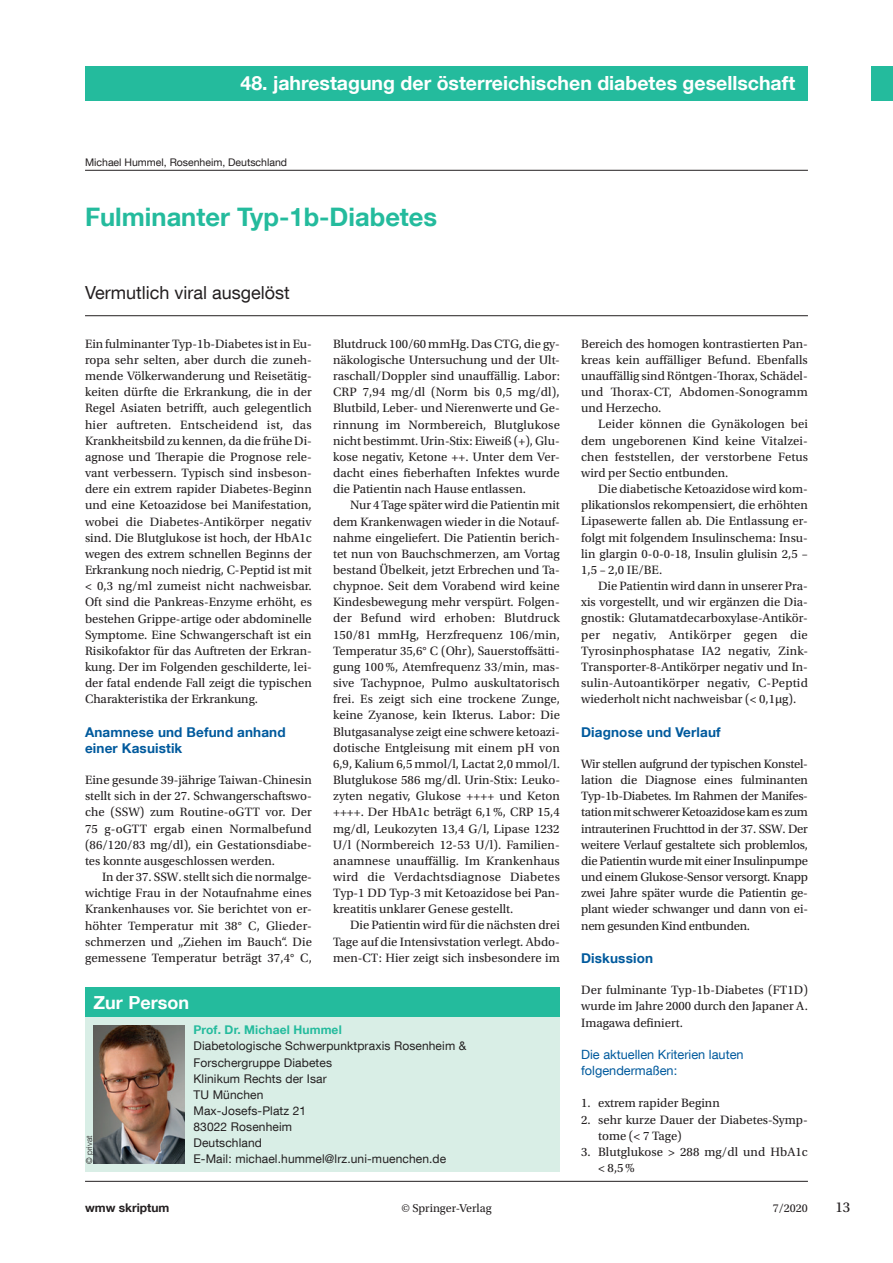
<style>
.page{position:relative;width:893px;height:1263px;background:#fff}
.page>*{position:absolute;margin:0;border:0;box-sizing:border-box;transform-origin:0 0}
.t1{font:700 25.5px "Helvetica Neue LT Com";color:#24bb9d}
.t2{font:700 19.5px "Helvetica Neue LT Com";color:#fff}
.t3{font:18px "Helvetica Neue LT Com";color:#231f20}
.t4{font:700 18px "Helvetica Neue LT Com";color:#fff}
.t5{font:15px "Utopia Std";color:#231f20}
.t6{font:700 13.5px/16.2px "Helvetica Neue LT Com";letter-spacing:.01em;color:#015a9d}
.t7{font:12.75px/16.2px "Utopia Std";color:#231f20;text-align:justify}
.t8{font:12.75px/16.2px "Helvetica Neue LT Com";color:#015a9d}
.t9{font:12px/16.2px "Helvetica Neue LT Com";letter-spacing:.01em;color:#231f20}
.t10{font:12px "Utopia Std";color:#231f20}
.t11{font:700 12px "Helvetica Neue LT Com";letter-spacing:.01em;color:#24bb9d}
.t12{font:700 12px "Helvetica Neue LT Com";color:#231f20}
.t13{font:10.5px "Helvetica Neue LT Com";color:#231f20}
.t14{font:300 8.25px "Helvetica Neue LT Com";color:#231f20}
</style>
<div class="page">
<div style="left:872px;top:66px;width:21px;height:34px;background:#24bb9d"></div>
<div style="left:85px;top:66px;width:723px;height:34px;background:#24bb9d"></div>
<hr style="left:85px;top:170px;width:723px;height:1px;background:#231f20">
<hr style="left:85px;top:1181px;width:723px;height:1px;background:#231f20">
<hr style="left:85px;top:315px;width:723px;height:1px;background:#231f20">
<div style="left:85px;top:987px;width:475px;height:30px;background:#24bb9d"></div>
<div style="left:85px;top:1017px;width:475px;height:155px;background:#d9eee6"></div>
<img style="left:94px;top:1025px;width:91px;height:138px">
<h2 class="t2" style="left:240px;top:71px;width:556px">48. jahrestagung der österreichischen diabetes gesellschaft</h2>
<p class="t13" style="left:85px;top:156px;width:204px">Michael Hummel, Rosenheim, Deutschland</p>
<h1 class="t1" style="left:85px;top:201px;width:354px">Fulminanter Typ-1b-Diabetes</h1>
<h3 class="t3" style="left:85px;top:282px;width:206px">Vermutlich viral ausgelöst</h3>
<p class="t7" style="left:85px;top:336px;width:228px">Ein fulminanter Typ-1b-Diabetes ist in Eu&shy;ropa sehr selten, aber durch die zuneh&shy;mende Völkerwanderung und Reisetätig&shy;keiten dürfte die Erkrankung, die in der Regel Asiaten betrifft, auch gelegentlich hier auftreten. Entscheidend ist, das Krankheitsbild zu kennen, da die frühe Di&shy;agnose und Therapie die Prognose rele&shy;vant verbessern. Typisch sind insbeson&shy;dere ein extrem rapider Diabetes-Beginn und eine Ketoazidose bei Manifestation, wobei die Diabetes-Antikörper negativ sind. Die Blutglukose ist hoch, der HbA1c wegen des extrem schnellen Beginns der Erkrankung noch niedrig, C-Peptid ist mit &lt; 0,3 ng/ml zumeist nicht nachweisbar.<br>Oft sind die Pankreas-Enzyme erhöht, es bestehen Grippe-artige oder abdominelle Symptome. Eine Schwangerschaft ist ein Risikofaktor für das Auftreten der Erkran&shy;kung. Der im Folgenden geschilderte, lei&shy;der fatal endende Fall zeigt die typischen Charakteristika der Erkrankung.</p>
<p class="t6" style="left:85px;top:724px;width:202px">Anamnese und Befund anhand einer Kasuistik</p>
<p class="t7" style="left:85px;top:772px;width:228px">Eine gesunde 39-jährige Taiwan-Chinesin stellt sich in der 27. Schwangerschaftswo&shy;che (SSW) zum Routine-oGTT vor. Der 75 g-oGTT ergab einen Normalbefund (86/120/83 mg/dl), ein Gestationsdiabe&shy;tes konnte ausgeschlossen werden.</p>
<p class="t7" style="left:85px;top:869px;width:228px;text-indent:17px">In der 37. SSW. stellt sich die normalge&shy;wichtige Frau in der Notaufnahme eines Krankenhauses vor. Sie berichtet von er&shy;höhter Temperatur mit 38° C, Glieder&shy;schmerzen und „Ziehen im Bauch“. Die gemessene Temperatur beträgt 37,4° C,</p>
<h3 class="t4" style="left:94px;top:991px;width:97px">Zur Person</h3>
<p class="t7" style="left:333px;top:336px;width:228px">Blutdruck 100/60 mmHg. Das CTG, die gy&shy;näkologische Untersuchung und der Ult&shy;raschall/Doppler sind unauffällig. Labor:<br>CRP 7,94 mg/dl (Norm bis 0,5 mg/dl), Blutbild, Leber- und Nierenwerte und Ge&shy;rinnung im Normbereich, Blutglukose nicht bestimmt. Urin-Stix: Eiweiß (+), Glu&shy;kose negativ, Ketone ++. Unter dem Ver&shy;dacht eines fieberhaften Infektes wurde die Patientin nach Hause entlassen.</p>
<p class="t7" style="left:333px;top:497px;width:228px;text-indent:17px">Nur 4 Tage später wird die Patientin mit dem Krankenwagen wieder in die Notauf&shy;nahme eingeliefert. Die Patientin berich&shy;tet nun von Bauchschmerzen, am Vortag bestand Übelkeit, jetzt Erbrechen und Ta&shy;chypnoe. Seit dem Vorabend wird keine Kindesbewegung mehr verspürt. Folgen&shy;der Befund wird erhoben: Blutdruck 150/81 mmHg, Herzfrequenz 106/min, Temperatur 35,6° C (Ohr), Sauerstoffsätti&shy;gung 100%, Atemfrequenz 33/min, mas&shy;sive Tachypnoe, Pulmo auskultatorisch frei. Es zeigt sich eine trockene Zunge, keine Zyanose, kein Ikterus. Labor: Die Blutgasanalyse zeigt eine schwere ketoazi&shy;dotische Entgleisung mit einem pH von 6,9, Kalium 6,5 mmol/l, Lactat 2,0 mmol/l.<br>Blutglukose 586 mg/dl. Urin-Stix: Leuko&shy;zyten negativ, Glukose ++++ und Keton ++++. Der HbA1c beträgt 6,1%, CRP 15,4 mg/dl, Leukozyten 13,4 G/l, Lipase 1232<br>U/l (Normbereich 12-53 U/l). Familien&shy;anamnese unauffällig. Im Krankenhaus wird die Verdachtsdiagnose Diabetes Typ-1 DD Typ-3 mit Ketoazidose bei Pan&shy;kreatitis unklarer Genese gestellt.</p>
<p class="t7" style="left:333px;top:917px;width:228px;text-indent:17px">Die Patientin wird für die nächsten drei Tage auf die Intensivstation verlegt. Abdo&shy;men-CT: Hier zeigt sich insbesondere im</p>
<p class="t14" style="left:84px;top:1164px;width:30px;rotate:-90deg">© privat</p>
<p class="t11" style="left:193px;top:1022px;width:150px">Prof. Dr. Michael Hummel</p>
<p class="t9" style="left:193px;top:1038px;width:274px">Diabetologische Schwerpunktpraxis Rosenheim &amp;<br>Forschergruppe Diabetes<br>Klinikum Rechts der Isar<br>TU München<br>Max-Josefs-Platz 21<br>83022 Rosenheim<br>Deutschland</p>
<p class="t9" style="left:193px;top:1151px;width:254px">E-Mail: michael.hummel@lrz.uni-muenchen.de</p>
<p class="t7" style="left:581px;top:336px;width:228px">Bereich des homogen kontrastierten Pan&shy;kreas kein auffälliger Befund. Ebenfalls unauffällig sind Röntgen-Thorax, Schädel&shy;und Thorax-CT, Abdomen-Sonogramm und Herzecho.</p>
<p class="t7" style="left:581px;top:416px;width:228px;text-indent:17px">Leider können die Gynäkologen bei dem ungeborenen Kind keine Vitalzei&shy;chen feststellen, der verstorbene Fetus wird per Sectio entbunden.</p>
<p class="t7" style="left:581px;top:481px;width:228px;text-indent:17px">Die diabetische Ketoazidose wird kom&shy;plikationslos rekompensiert, die erhöhten Lipasewerte fallen ab. Die Entlassung er&shy;folgt mit folgendem Insulinschema: Insu&shy;lin glargin 0-0-0-18, Insulin glulisin 2,5 – 1,5 – 2,0 IE/BE.</p>
<p class="t7" style="left:581px;top:578px;width:228px;text-align:left;text-indent:17px">Die Patientin wird dann in unserer Pra&shy;xis vorgestellt, und wir ergänzen die Dia&shy;gnostik: Glutamatdecarboxylase-Antikör&shy;per negativ, Antikörper gegen die Tyrosinphosphatase IA2 negativ, Zink-Transporter-8-Antikörper negativ und In&shy;sulin-Autoantikörper negativ, C-Peptid wiederholt nicht nachweisbar (&lt; 0,1µg).</p>
<p class="t6" style="left:581px;top:724px;width:141px">Diagnose und Verlauf</p>
<p class="t7" style="left:581px;top:756px;width:228px">Wir stellen aufgrund der typischen Konstel&shy;lation die Diagnose eines fulminanten Typ-1b-Diabetes. Im Rahmen der Manifes&shy;tation mit schwerer Ketoazidose kam es zum intrauterinen Fruchttod in der 37. SSW. Der weitere Verlauf gestaltete sich problemlos, die Patientin wurde mit einer Insulinpumpe und einem Glukose-Sensor versorgt. Knapp zwei Jahre später wurde die Patientin ge&shy;plant wieder schwanger und dann von ei&shy;nem gesunden Kind entbunden.</p>
<p class="t6" style="left:581px;top:950px;width:73px">Diskussion</p>
<p class="t7" style="left:581px;top:982px;width:228px">Der fulminante Typ-1b-Diabetes (FT1D) wurde im Jahre 2000 durch den Japaner A.<br>Imagawa definiert.</p>
<p class="t8" style="left:581px;top:1046px;width:164px">Die aktuellen Kriterien lauten folgendermaßen:</p>
<p class="t7" style="left:581px;top:1095px;width:140px">1. extrem rapider Beginn</p>
<p class="t7" style="left:598px;top:1111px;width:211px;text-indent:-17px">2. sehr kurze Dauer der Diabetes-Symp&shy;tome (&lt; 7 Tage)</p>
<p class="t7" style="left:598px;top:1144px;width:211px;text-indent:-17px">3. Blutglukose &gt; 288 mg/dl und HbA1c &lt; 8,5%</p>
<p class="t12" style="left:85px;top:1200px;width:86px">wmw skriptum</p>
<p class="t10" style="left:401px;top:1201px;width:92px">© Springer-Verlag</p>
<p class="t10" style="left:773px;top:1201px;width:37px">7/2020</p>
<p class="t5" style="left:835px;top:1199px;width:16px">13</p>
</div>
